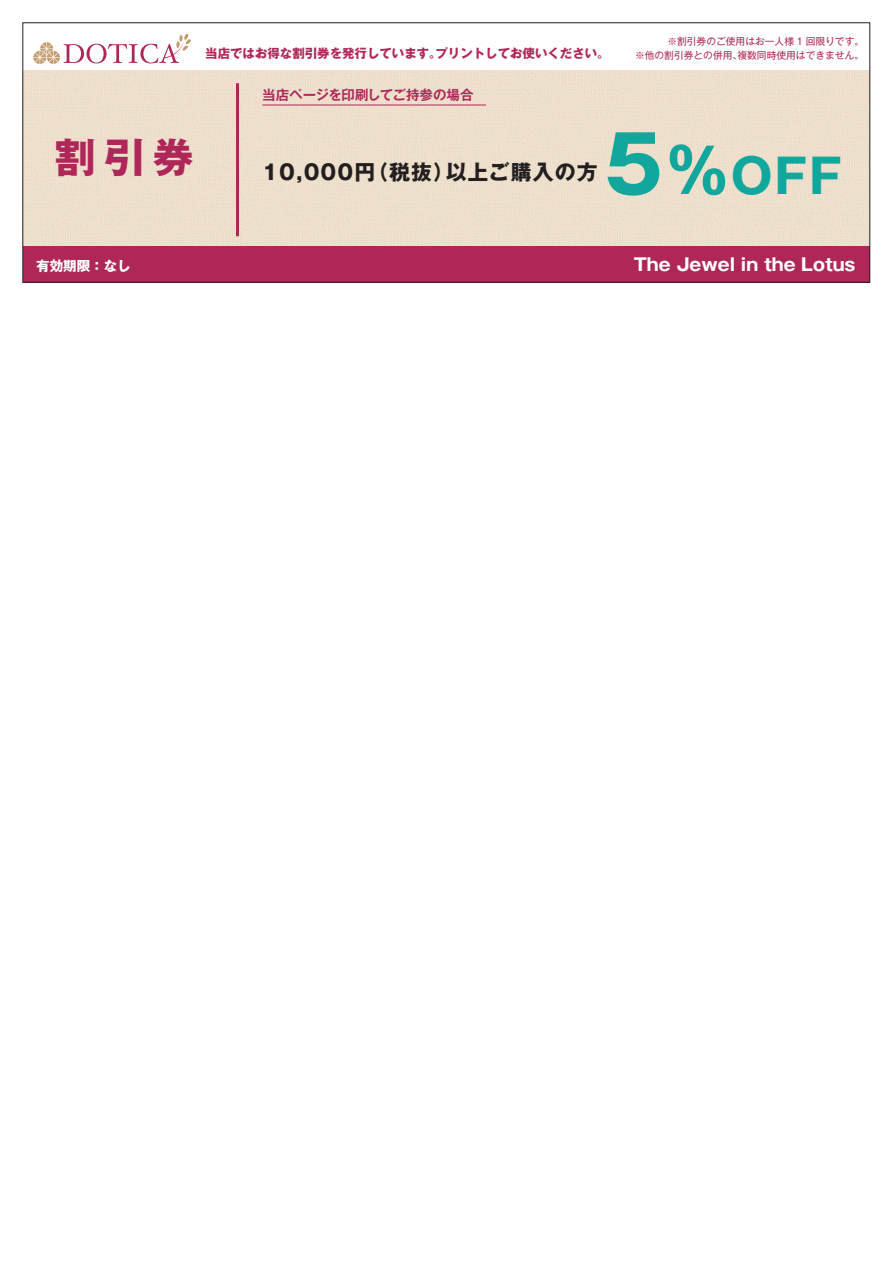
<style>
.page{position:relative;width:893px;height:1263px;background:#fff}
.page>*{position:absolute;margin:0;border:0;box-sizing:border-box;transform-origin:0 0}
.t1{font:700 47.4px "Gothic MB101 Pro";color:#12a79d}
.t2{font:700 40.95px "Gothic MB101 Pro";color:#af2759}
.t3{font:700 20.85px "Gothic MB101 Pro";letter-spacing:.05em;color:#231f20}
.t4{font:700 17.4px "Gothic MB101 Pro";color:#fff}
.t5{font:700 13.5px "Gothic MB101 Pro De";color:#af2759}
.t6{font:700 13.5px "Gothic MB101 Pro";color:#fff}
.t7{font:700 12.45px "Gothic MB101 Pro";color:#af2759}
.t8{font:9.75px "Gothic MB101 Pro";color:#af2759}
.s1{font-size:78.15px}
.s2{font-size:61.2px}
</style>
<div class="page">
<img style="left:22px;top:22px;width:849px;height:79px">
<img style="left:22px;top:101px;width:30px;height:182px">
<img style="left:841px;top:101px;width:30px;height:182px">
<img style="left:52px;top:282px;width:789px;height:1px">
<div style="left:25px;top:70px;width:843px;height:176px;background:#eedfcc"></div>
<svg style="left:33px;top:34px;width:158px;height:30px"></svg>
<div style="left:23px;top:246px;width:847px;height:36px;background:#af2759"></div>
<hr style="left:236px;top:83px;width:3px;height:153px;background:#af2759">
<hr style="left:262px;top:105px;width:224px;height:1px;background:#af2759">
<h2 class="t2" style="left:55px;top:124px;width:140px">割引券</h2>
<p class="t8" style="left:667px;top:34px;width:198px">※割引券のご使用はお一人様 1 回限りです。</p>
<p class="t7" style="left:205px;top:43px;width:406px">当店ではお得な割引券を発行しています。プリントしてお使いください。</p>
<p class="t8" style="left:635px;top:47px;width:231px">※他の割引券との併用、複数同時使用はできません。</p>
<h3 class="t5" style="left:262px;top:83px;width:213px">当店ページを印刷してご持参の場合</h3>
<h3 class="t3" style="left:262px;top:155px;width:337px">10,000円（税抜）以上ご購入の方</h3>
<h1 class="t1" style="left:603px;top:137px;width:240px"><span class="s1">5</span><span class="s2">％</span>OFF</h1>
<h3 class="t6" style="left:36px;top:254px;width:96px">有効期限：なし</h3>
<h3 class="t4" style="left:634px;top:249px;width:223px">The Jewel in the Lotus</h3>
</div>
